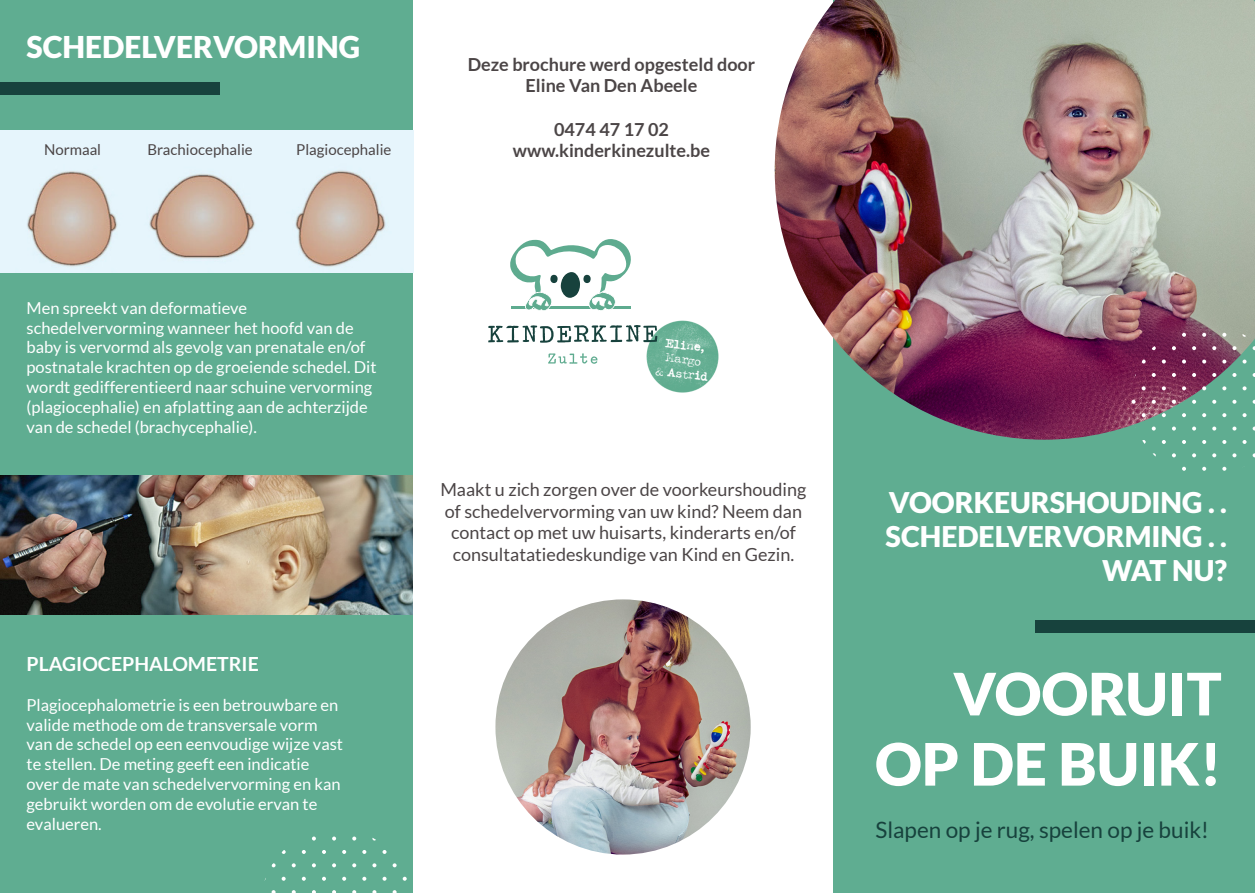
<style>
.page{position:relative;width:1255px;height:893px;background:#fff}
.page>*{position:absolute;margin:0;border:0;box-sizing:border-box;transform-origin:0 0}
.t1{font:900 58.5px "Lato";color:#fff}
.t2{font:900 30px "Lato";color:#fff}
.t3{font:900 28.5px "Lato";color:#fff}
.t4{font:22.5px "Lato";color:#17423d}
.t5{font:700 19.5px "Lato";color:#fff}
.t6{font:18px "Lato";color:#4b4546}
.t7{font:700 18px "Lato";color:#4b4546}
.t8{font:16.5px "Lato";color:#fff}
.t9{font:15px "Lato";color:#4b4546}
.t10{font:12px/14.4px "Typeka Mix";color:#fff;text-align:center}
</style>
<div class="page">
<div style="left:0;top:0;width:412px;height:893px;background:#5fad91"></div>
<div style="left:833px;top:0;width:421px;height:893px;background:#5fad91"></div>
<div style="left:1035px;top:620px;width:219px;height:13px;background:#17423d"></div>
<img style="left:495px;top:599px;width:255px;height:255px;border-radius:128px">
<div style="left:0;top:82px;width:220px;height:13px;background:#17423d"></div>
<img style="left:0;top:130px;width:413px;height:142px">
<img style="left:0;top:475px;width:412px;height:140px">
<svg style="left:271px;top:863px;width:4px;height:4px"></svg>
<svg style="left:281px;top:850px;width:5px;height:4px"></svg>
<svg style="left:281px;top:877px;width:5px;height:4px"></svg>
<svg style="left:292px;top:863px;width:4px;height:4px"></svg>
<svg style="left:302px;top:850px;width:4px;height:4px"></svg>
<svg style="left:302px;top:877px;width:4px;height:4px"></svg>
<svg style="left:312px;top:836px;width:4px;height:4px"></svg>
<svg style="left:312px;top:863px;width:4px;height:4px"></svg>
<svg style="left:312px;top:890px;width:4px;height:3px"></svg>
<svg style="left:322px;top:850px;width:4px;height:4px"></svg>
<svg style="left:322px;top:877px;width:4px;height:4px"></svg>
<svg style="left:332px;top:836px;width:4px;height:4px"></svg>
<svg style="left:332px;top:863px;width:4px;height:4px"></svg>
<svg style="left:332px;top:890px;width:4px;height:3px"></svg>
<svg style="left:342px;top:850px;width:4px;height:4px"></svg>
<svg style="left:342px;top:877px;width:4px;height:4px"></svg>
<svg style="left:352px;top:836px;width:4px;height:4px"></svg>
<svg style="left:352px;top:863px;width:4px;height:4px"></svg>
<svg style="left:362px;top:850px;width:4px;height:4px"></svg>
<svg style="left:362px;top:877px;width:4px;height:4px"></svg>
<svg style="left:372px;top:863px;width:4px;height:4px"></svg>
<svg style="left:382px;top:850px;width:4px;height:4px"></svg>
<svg style="left:382px;top:877px;width:4px;height:4px"></svg>
<svg style="left:392px;top:863px;width:4px;height:4px"></svg>
<svg style="left:402px;top:877px;width:5px;height:4px"></svg>
<img style="left:646px;top:320px;width:73px;height:73px">
<svg style="left:488px;top:325px;width:169px;height:18px"></svg>
<svg style="left:510px;top:239px;width:121px;height:72px"></svg>
<svg style="left:548px;top:353px;width:49px;height:11px"></svg>
<img style="left:774px;top:0;width:480px;height:440px">
<svg style="left:1131px;top:346px;width:4px;height:4px"></svg>
<svg style="left:1131px;top:373px;width:4px;height:4px"></svg>
<svg style="left:1131px;top:400px;width:4px;height:4px"></svg>
<svg style="left:1131px;top:427px;width:4px;height:4px"></svg>
<svg style="left:1141px;top:333px;width:4px;height:4px"></svg>
<svg style="left:1141px;top:360px;width:4px;height:4px"></svg>
<svg style="left:1141px;top:386px;width:4px;height:4px"></svg>
<svg style="left:1141px;top:413px;width:4px;height:4px"></svg>
<svg style="left:1151px;top:346px;width:4px;height:4px"></svg>
<svg style="left:1151px;top:373px;width:4px;height:4px"></svg>
<svg style="left:1151px;top:400px;width:4px;height:4px"></svg>
<svg style="left:1151px;top:427px;width:4px;height:4px"></svg>
<svg style="left:1161px;top:333px;width:4px;height:4px"></svg>
<svg style="left:1161px;top:360px;width:4px;height:4px"></svg>
<svg style="left:1161px;top:386px;width:4px;height:4px"></svg>
<svg style="left:1161px;top:413px;width:4px;height:4px"></svg>
<svg style="left:1161px;top:440px;width:4px;height:4px"></svg>
<svg style="left:1171px;top:346px;width:4px;height:4px"></svg>
<svg style="left:1171px;top:373px;width:4px;height:4px"></svg>
<svg style="left:1171px;top:400px;width:4px;height:4px"></svg>
<svg style="left:1171px;top:427px;width:4px;height:4px"></svg>
<svg style="left:1172px;top:453px;width:3px;height:4px"></svg>
<svg style="left:1181px;top:333px;width:4px;height:4px"></svg>
<svg style="left:1181px;top:360px;width:4px;height:4px"></svg>
<svg style="left:1181px;top:386px;width:4px;height:4px"></svg>
<svg style="left:1181px;top:413px;width:4px;height:4px"></svg>
<svg style="left:1182px;top:440px;width:3px;height:4px"></svg>
<svg style="left:1182px;top:467px;width:3px;height:4px"></svg>
<svg style="left:1191px;top:346px;width:5px;height:4px"></svg>
<svg style="left:1191px;top:373px;width:5px;height:4px"></svg>
<svg style="left:1191px;top:400px;width:5px;height:4px"></svg>
<svg style="left:1191px;top:427px;width:5px;height:4px"></svg>
<svg style="left:1192px;top:453px;width:4px;height:4px"></svg>
<svg style="left:1202px;top:333px;width:4px;height:4px"></svg>
<svg style="left:1202px;top:360px;width:4px;height:4px"></svg>
<svg style="left:1202px;top:386px;width:4px;height:4px"></svg>
<svg style="left:1202px;top:413px;width:4px;height:4px"></svg>
<svg style="left:1202px;top:440px;width:4px;height:4px"></svg>
<svg style="left:1202px;top:467px;width:4px;height:4px"></svg>
<svg style="left:1212px;top:346px;width:4px;height:4px"></svg>
<svg style="left:1212px;top:373px;width:4px;height:4px"></svg>
<svg style="left:1212px;top:400px;width:4px;height:4px"></svg>
<svg style="left:1212px;top:427px;width:4px;height:4px"></svg>
<svg style="left:1212px;top:453px;width:4px;height:4px"></svg>
<svg style="left:1222px;top:333px;width:4px;height:4px"></svg>
<svg style="left:1222px;top:360px;width:4px;height:4px"></svg>
<svg style="left:1222px;top:386px;width:4px;height:4px"></svg>
<svg style="left:1222px;top:413px;width:4px;height:4px"></svg>
<svg style="left:1222px;top:440px;width:4px;height:4px"></svg>
<svg style="left:1222px;top:467px;width:4px;height:4px"></svg>
<svg style="left:1232px;top:346px;width:4px;height:4px"></svg>
<svg style="left:1232px;top:373px;width:4px;height:4px"></svg>
<svg style="left:1232px;top:400px;width:4px;height:4px"></svg>
<svg style="left:1232px;top:427px;width:4px;height:4px"></svg>
<svg style="left:1232px;top:453px;width:4px;height:4px"></svg>
<svg style="left:1242px;top:333px;width:4px;height:4px"></svg>
<svg style="left:1242px;top:360px;width:4px;height:4px"></svg>
<svg style="left:1242px;top:386px;width:4px;height:4px"></svg>
<svg style="left:1242px;top:413px;width:4px;height:4px"></svg>
<svg style="left:1242px;top:440px;width:4px;height:4px"></svg>
<p class="t2" style="left:27px;top:30px;width:335px">SCHEDELVERVORMING</p>
<p class="t9" style="left:44px;top:141px;width:59px">Normaal</p>
<p class="t9" style="left:147px;top:141px;width:107px">Brachiocephalie</p>
<p class="t9" style="left:296px;top:141px;width:97px">Plagiocephalie</p>
<p class="t7" style="left:468px;top:54px;width:289px">Deze brochure werd opgesteld door</p>
<p class="t7" style="left:525px;top:75px;width:173px">Eline Van Den Abeele</p>
<p class="t7" style="left:554px;top:119px;width:116px">0474 47 17 02</p>
<p class="t7" style="left:513px;top:140px;width:199px">www.kinderkinezulte.be</p>
<p class="t8" style="left:27px;top:299px;width:222px">Men spreekt van deformatieve</p>
<p class="t8" style="left:27px;top:318px;width:329px">schedelvervorming wanneer het hoofd van de</p>
<p class="t8" style="left:27px;top:338px;width:340px">baby is vervormd als gevolg van prenatale en/of</p>
<p class="t8" style="left:27px;top:358px;width:351px">postnatale krachten op de groeiende schedel. Dit</p>
<p class="t8" style="left:27px;top:378px;width:347px">wordt gedifferentieerd naar schuine vervorming</p>
<p class="t8" style="left:27px;top:398px;width:343px">(plagiocephalie) en afplatting aan de achterzijde</p>
<p class="t8" style="left:27px;top:417px;width:232px">van de schedel (brachycephalie).</p>
<p class="t5" style="left:27px;top:653px;width:234px">PLAGIOCEPHALOMETRIE</p>
<p class="t8" style="left:27px;top:696px;width:313px">Plagiocephalometrie is een betrouwbare en</p>
<p class="t8" style="left:27px;top:715px;width:292px">valide methode om de transversale vorm</p>
<p class="t8" style="left:27px;top:735px;width:318px">van de schedel op een eenvoudige wijze vast</p>
<p class="t8" style="left:27px;top:755px;width:284px">te stellen. De meting geeft een indicatie</p>
<p class="t8" style="left:27px;top:775px;width:315px">over de mate van schedelvervorming en kan</p>
<p class="t8" style="left:27px;top:795px;width:292px">gebruikt worden om de evolutie ervan te</p>
<p class="t8" style="left:27px;top:814px;width:77px">evalueren.</p>
<p class="t10" style="left:659px;top:336px;width:54px;rotate:6deg">Eline,<br>Margo<br>&amp; Astrid</p>
<p class="t6" style="left:440px;top:480px;width:367px">Maakt u zich zorgen over de voorkeurshouding</p>
<p class="t6" style="left:445px;top:501px;width:359px">of schedelvervorming van uw kind? Neem dan</p>
<p class="t6" style="left:451px;top:523px;width:346px">contact op met uw huisarts, kinderarts en/of</p>
<p class="t6" style="left:452px;top:544px;width:343px">consultatatiedeskundige van Kind en Gezin.</p>
<p class="t3" style="left:888px;top:486px;width:339px">VOORKEURSHOUDING . .</p>
<p class="t3" style="left:885px;top:520px;width:343px">SCHEDELVERVORMING . .</p>
<p class="t3" style="left:1102px;top:554px;width:126px">WAT NU?</p>
<p class="t1" style="left:953px;top:660px;width:270px">VOORUIT</p>
<p class="t1" style="left:875px;top:730px;width:348px">OP DE BUIK!</p>
<p class="t4" style="left:875px;top:817px;width:335px">Slapen op je rug, spelen op je buik!</p>
</div>
